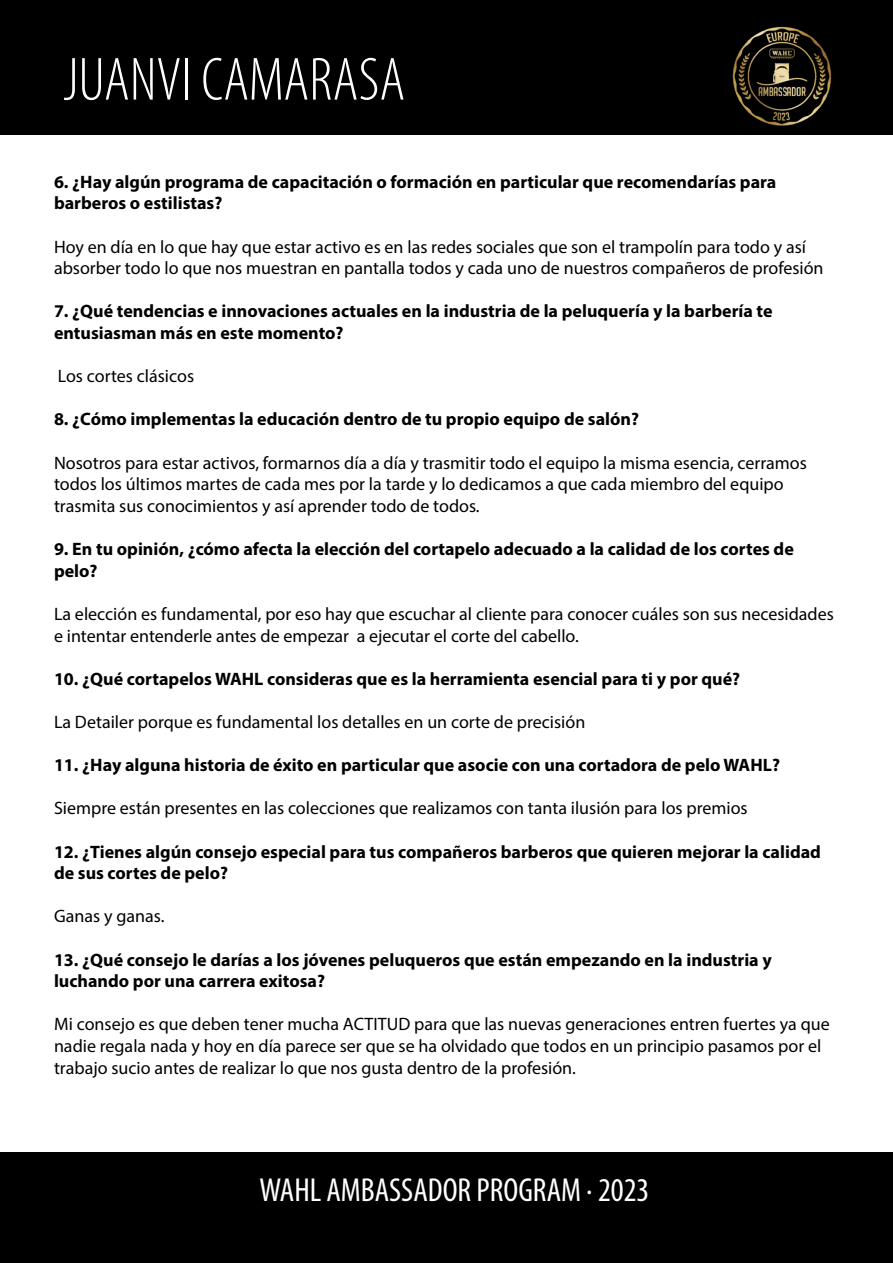
<style>
.page{position:relative;width:893px;height:1263px;background:#fff}
.page>*{position:absolute;margin:0;border:0;box-sizing:border-box;transform-origin:0 0}
.t1{font:300 condensed 61.5px "Myriad Pro";color:#fff}
.t2{font:condensed 33.45px "Myriad Pro";color:#fff}
.t3{font:18px/21.6px "Myriad Pro";color:#000}
.t4{font:700 18px/21.6px "Myriad Pro";color:#000}
</style>
<div class="page">
<div style="left:0;top:0;width:893px;height:135px;background:#000"></div>
<img style="left:732px;top:26px;width:100px;height:100px">
<div style="left:0;top:1152px;width:893px;height:111px;background:#000"></div>
<h1 class="t1" style="left:63px;top:43px;width:344px">JUANVI CAMARASA</h1>
<p class="t4" style="left:54px;top:170px;width:724px">6. ¿Hay algún programa de capacitación o formación en particular que recomendarías para barberos o estilistas?</p>
<p class="t3" style="left:54px;top:236px;width:771px">Hoy en día en lo que hay que estar activo es en las redes sociales que son el trampolín para todo y así absorber todo lo que nos muestran en pantalla todos y cada uno de nuestros compañeros de profesión</p>
<p class="t4" style="left:54px;top:300px;width:720px">7. ¿Qué tendencias e innovaciones actuales en la industria de la peluquería y la barbería te entusiasman más en este momento?</p>
<p class="t3" style="left:58px;top:365px;width:138px">Los cortes clásicos</p>
<p class="t4" style="left:54px;top:408px;width:587px">8. ¿Cómo implementas la educación dentro de tu propio equipo de salón?</p>
<p class="t3" style="left:54px;top:452px;width:754px">Nosotros para estar activos, formarnos día a día y trasmitir todo el equipo la misma esencia, cerramos todos los últimos martes de cada mes por la tarde y lo dedicamos a que cada miembro del equipo trasmita sus conocimientos y así aprender todo de todos.</p>
<p class="t4" style="left:54px;top:538px;width:741px">9. En tu opinión, ¿cómo afecta la elección del cortapelo adecuado a la calidad de los cortes de pelo?</p>
<p class="t3" style="left:54px;top:603px;width:781px">La elección es fundamental, por eso hay que escuchar al cliente para conocer cuáles son sus necesidades e intentar entenderle antes de empezar a ejecutar el corte del cabello.</p>
<p class="t4" style="left:54px;top:667px;width:688px">10. ¿Qué cortapelos WAHL consideras que es la herramienta esencial para ti y por qué?</p>
<p class="t3" style="left:54px;top:711px;width:533px">La Detailer porque es fundamental los detalles en un corte de precisión</p>
<p class="t4" style="left:54px;top:754px;width:727px">11. ¿Hay alguna historia de éxito en particular que asocie con una cortadora de pelo WAHL?</p>
<p class="t3" style="left:54px;top:797px;width:695px">Siempre están presentes en las colecciones que realizamos con tanta ilusión para los premios</p>
<p class="t4" style="left:54px;top:840px;width:768px">12. ¿Tienes algún consejo especial para tus compañeros barberos que quieren mejorar la calidad de sus cortes de pelo?</p>
<p class="t3" style="left:54px;top:905px;width:112px">Ganas y ganas.</p>
<p class="t4" style="left:54px;top:948px;width:719px">13. ¿Qué consejo le darías a los jóvenes peluqueros que están empezando en la industria y luchando por una carrera exitosa?</p>
<p class="t3" style="left:54px;top:1013px;width:777px">Mi consejo es que deben tener mucha ACTITUD para que las nuevas generaciones entren fuertes ya que nadie regala nada y hoy en día parece ser que se ha olvidado que todos en un principio pasamos por el trabajo sucio antes de realizar lo que nos gusta dentro de la profesión.</p>
<h2 class="t2" style="left:259px;top:1169px;width:392px">WAHL AMBASSADOR PROGRAM · 2023</h2>
</div>
